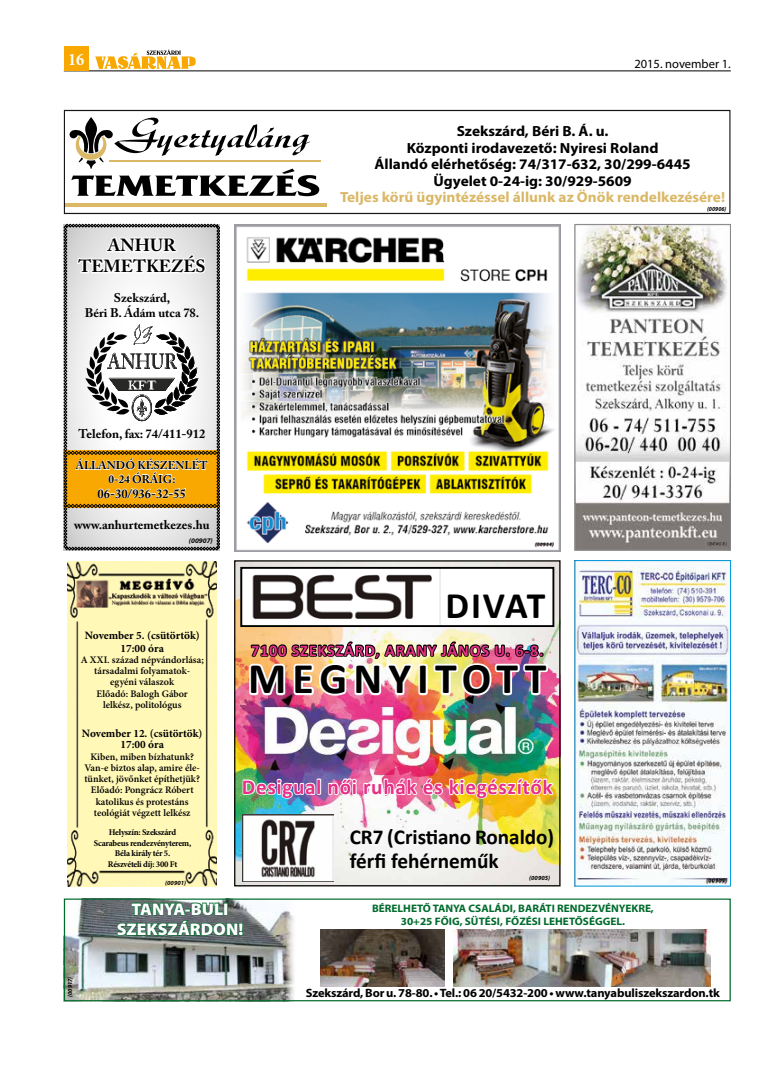
<style>
.page{position:relative;width:784px;height:1074px;background:#fff}
.page>*{position:absolute;margin:0;border:0;box-sizing:border-box;transform-origin:0 0}
.t1{font:700 43.75px "Calibri";letter-spacing:.14em;color:#000}
.t2{font:700 37.5px "Calibri";letter-spacing:.025em;color:#000}
.t3{font:700 21.25px/23.8px "Calibri";color:#000}
.t4{font:700 21.25px "Calibri";letter-spacing:.03em;color:#e73186}
.t5{font:700 17.5px/21px "Adobe Caslon Pro";color:#000;text-align:center}
.t6{font:700 condensed 17.5px "Minion Pro";color:#fff}
.t7{font:900 16.88px/20.2px "Myriad Pro";color:#fff;text-align:center}
.t8{font:700 16.25px "Calibri";letter-spacing:.05em;color:#e73186}
.t9{font:700 14.75px/16.5px "Myriad Pro";color:#000;text-align:center;scale:1.04 1}
.t10{font:700 14.75px "Myriad Pro";color:#dab866;scale:1.04 1}
.t11{font:700 12.5px/15px "Adobe Caslon Pro";color:#000;text-align:center}
.t12{font:12.5px "Myriad Pro";color:#000}
.t13{font:700 12.12px "Myriad Pro";letter-spacing:-.01em;color:#000}
.t14{font:700 11.25px/12.5px "Minion Pro";letter-spacing:-.005em;color:#000;text-align:center}
.t15{font:700 11.25px/13.5px "Adobe Caslon Pro";color:#000;text-align:center}
.t16{font:700 10.88px/13px "Myriad Pro";color:#006b2d;text-align:center}
.t17{font:600 10px/11.2px "Minion Pro";color:#000;text-align:center}
.t18{font:700 8.75px/10.5px "Minion Pro";letter-spacing:-.03em;color:#000;text-align:center}
.t19{font:italic 700 7px "Myriad Pro";color:#000}
.t20{font:italic 700 6.25px "Myriad Pro";color:#000}
.t21{font:italic 700 6.12px "Myriad Pro";color:#000;scale:.95 1}
</style>
<div class="page">
<hr style="left:64px;top:71px;width:666px;height:1px;background:#000">
<div style="left:64px;top:46px;width:25px;height:25px;background:#f8a800"></div>
<svg style="left:95px;top:50px;width:100px;height:19px"></svg>
<img style="left:320px;top:929px;width:124px;height:57px">
<img style="left:453px;top:929px;width:257px;height:57px">
<img style="left:66px;top:900px;width:228px;height:99px">
<svg style="left:116px;top:900px;width:128px;height:37px;background:#4d7062"></svg>
<div style="left:64px;top:898px;width:666px;height:103px;border:1px solid #006b2d"></div>
<hr style="left:109px;top:160px;width:212px;height:2px;background:#dab866">
<svg style="left:69px;top:117px;width:250px;height:79px"></svg>
<hr style="left:64px;top:203px;width:262px;height:4px;background:#dab866">
<div style="left:64px;top:110px;width:666px;height:104px;border:1px solid #000"></div>
<svg style="left:64px;top:224px;width:156px;height:326px"></svg>
<img style="left:576px;top:226px;width:152px;height:322px">
<div style="left:574px;top:224px;width:156px;height:326px;border:1px solid #878787"></div>
<img style="left:576px;top:562px;width:152px;height:322px">
<img style="left:236px;top:562px;width:322px;height:322px">
<div style="left:241px;top:568px;width:312px;height:58px;background:#fff"></div>
<img style="left:252px;top:570px;width:188px;height:54px">
<div style="left:240px;top:567px;width:314px;height:60px;border:2px solid #000"></div>
<img style="left:246px;top:634px;width:305px;height:69px">
<img style="left:241px;top:773px;width:313px;height:27px">
<img style="left:242px;top:815px;width:92px;height:66px">
<div style="left:234px;top:560px;width:326px;height:326px;border:1px solid #000"></div>
<img style="left:234px;top:225px;width:326px;height:326px">
<img style="left:67px;top:561px;width:149px;height:325px">
<h3 class="t6" style="left:68px;top:47px;width:18px">16</h3>
<p class="t12" style="left:634px;top:56px;width:98px">2015. november 1.</p>
<h3 class="t5" style="left:78px;top:235px;width:128px">ANHUR<br>TEMETKEZÉS</h3>
<p class="t11" style="left:85px;top:290px;width:116px">Szekszárd,<br>Béri B. Ádám utca 78.</p>
<h3 class="t9" style="left:374px;top:122px;width:305px">Szekszárd, Béri B. Á. u.<br>Központi irodavezető: Nyiresi Roland<br>Állandó elérhetőség: 74/317-632, 30/299-6445<br>Ügyelet 0-24-ig: 30/929-5609</h3>
<h3 class="t10" style="left:340px;top:188px;width:371px">Teljes körű ügyintézéssel állunk az Önök rendelkezésére!</h3>
<p class="t21" style="left:706px;top:205px;width:22px">(00906)</p>
<p class="t11" style="left:78px;top:427px;width:128px">Telefon, fax: 74/411-912</p>
<p class="t15" style="left:76px;top:458px;width:133px">ÁLLANDÓ KÉSZENLÉT<br>0-24 ÓRÁIG:</p>
<p class="t11" style="left:98px;top:486px;width:90px">06-30/936-32-55</p>
<p class="t11" style="left:74px;top:517px;width:137px">www.anhurtemetkezes.hu</p>
<p class="t19" style="left:189px;top:536px;width:25px">(00907)</p>
<p class="t14" style="left:85px;top:629px;width:116px">November 5. (csütörtök)<br>17:00 óra</p>
<p class="t17" style="left:81px;top:654px;width:124px">A XXI. század népvándorlása; társadalmi folyamatok&shy;egyéni válaszok<br>Előadó: Balogh Gábor lelkész, politológus</p>
<p class="t14" style="left:82px;top:728px;width:122px;line-height:11.2px">November 12. (csütörtök)<br>17:00 óra</p>
<p class="t17" style="left:84px;top:750px;width:117px">Kiben, miben bízhatunk?<br>Van-e biztos alap, amire éle&shy;tünket, jövőnket építhetjük?<br>Előadó: Pongrácz Róbert katolikus és protestáns teológiát végzett lelkész</p>
<p class="t18" style="left:94px;top:827px;width:99px">Helyszín: Szekszárd<br>Scarabeus rendezvényterem,<br>Béla király tér 5.<br>Részvételi díj: 300 Ft</p>
<p class="t20" style="left:165px;top:879px;width:22px">(00901)</p>
<h2 class="t2" style="left:445px;top:579px;width:101px">DIVAT</h2>
<h3 class="t8" style="left:251px;top:639px;width:294px">7100 SZEKSZÁRD, ARANY JÁNOS U. 6-8.</h3>
<h1 class="t1" style="left:248px;top:648px;width:300px">MEGNYITOTT</h1>
<h3 class="t4" style="left:242px;top:772px;width:312px">Desigual női ruhák és kiegészítők</h3>
<h3 class="t3" style="left:349px;top:824px;width:206px">CR7 (Cristiano Ronaldo) férfi fehérneműk</h3>
<p class="t20" style="left:529px;top:873px;width:22px">(00905)</p>
<h3 class="t7" style="left:117px;top:898px;width:128px">TANYA-BULI<br>SZEKSZÁRDON!</h3>
<p class="t16" style="left:372px;top:901px;width:283px">BÉRELHETŐ TANYA CSALÁDI, BARÁTI RENDEZVÉNYEKRE,<br>30+25 FŐIG, SÜTÉSI, FŐZÉSI LEHETŐSÉGGEL.</p>
<p class="t20" style="left:66px;top:997px;width:22px;rotate:-90deg">(00917)</p>
<p class="t13" style="left:305px;top:985px;width:415px">Szekszárd, Bor u. 78-80. • Tel.: 06 20/5432-200 • www.tanyabuliszekszardon.tk</p>
</div>
